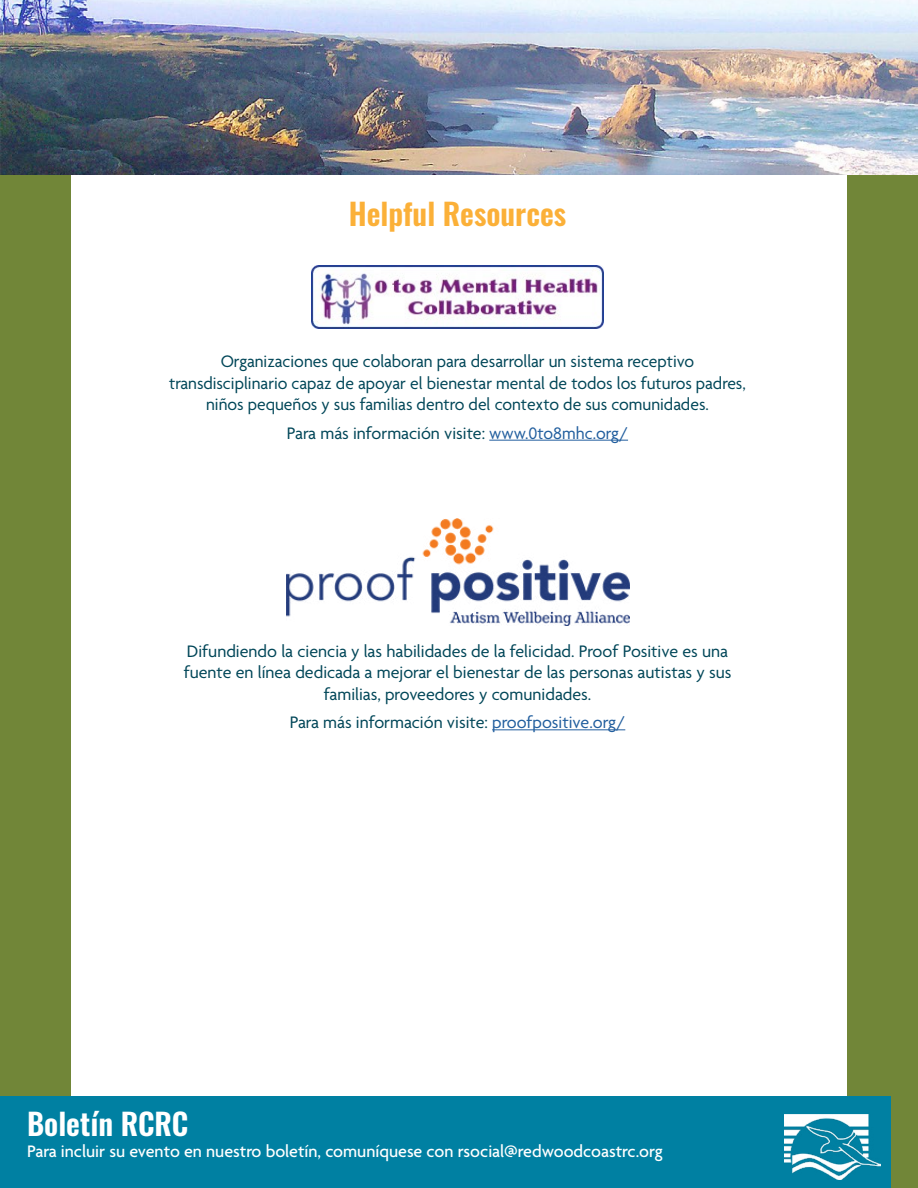
<style>
.page{position:relative;width:918px;height:1188px;background:#fff}
.page>*{position:absolute;margin:0;border:0;box-sizing:border-box;transform-origin:0 0}
.t1{font:600 30px "Oswald";color:#fbb038}
.t2{font:600 30px "Oswald";color:#fff}
.t3{font:18px/21.6px "Agenda";color:#004658;text-align:center}
.t4{font:500 18px "Agenda";color:#fff}
.s1{color:#215e9e}
</style>
<div class="page">
<div style="left:0;top:175px;width:71px;height:1013px;background:#718638"></div>
<div style="left:847px;top:175px;width:71px;height:1013px;background:#718638"></div>
<div style="left:0;top:1096px;width:891px;height:92px;background:#0080a2"></div>
<hr style="left:489px;top:440px;width:139px;height:1px;background:#215e9e">
<img style="left:312px;top:265px;width:291px;height:64px">
<hr style="left:492px;top:730px;width:133px;height:1px;background:#215e9e">
<img style="left:286px;top:519px;width:343px;height:106px">
<img style="left:0;top:0;width:918px;height:175px">
<img style="left:784px;top:1115px;width:97px;height:64px">
<h1 class="t1" style="left:349px;top:198px;width:219px">Helpful Resources</h1>
<p class="t3" style="left:169px;top:352px;width:578px">Organizaciones que colaboran para desarrollar un sistema receptivo transdisciplinario capaz de apoyar el bienestar mental de todos los futuros padres, niños pequeños y sus familias dentro del contexto de sus comunidades.</p>
<p class="t3" style="left:287px;top:423px;width:343px">Para más información visite: <span class="s1">www.0to8mhc.org/</span></p>
<p class="t3" style="left:184px;top:641px;width:549px">Difundiendo la ciencia y las habilidades de la felicidad. Proof Positive es una fuente en línea dedicada a mejorar el bienestar de las personas autistas y sus familias, proveedores y comunidades.</p>
<p class="t3" style="left:290px;top:713px;width:337px">Para más información visite: <span class="s1">proofpositive.org/</span></p>
<h1 class="t2" style="left:27px;top:1108px;width:163px">Boletín RCRC</h1>
<p class="t4" style="left:27px;top:1142px;width:637px">Para incluir su evento en nuestro boletín, comuníquese con rsocial@redwoodcoastrc.org</p>
</div>
